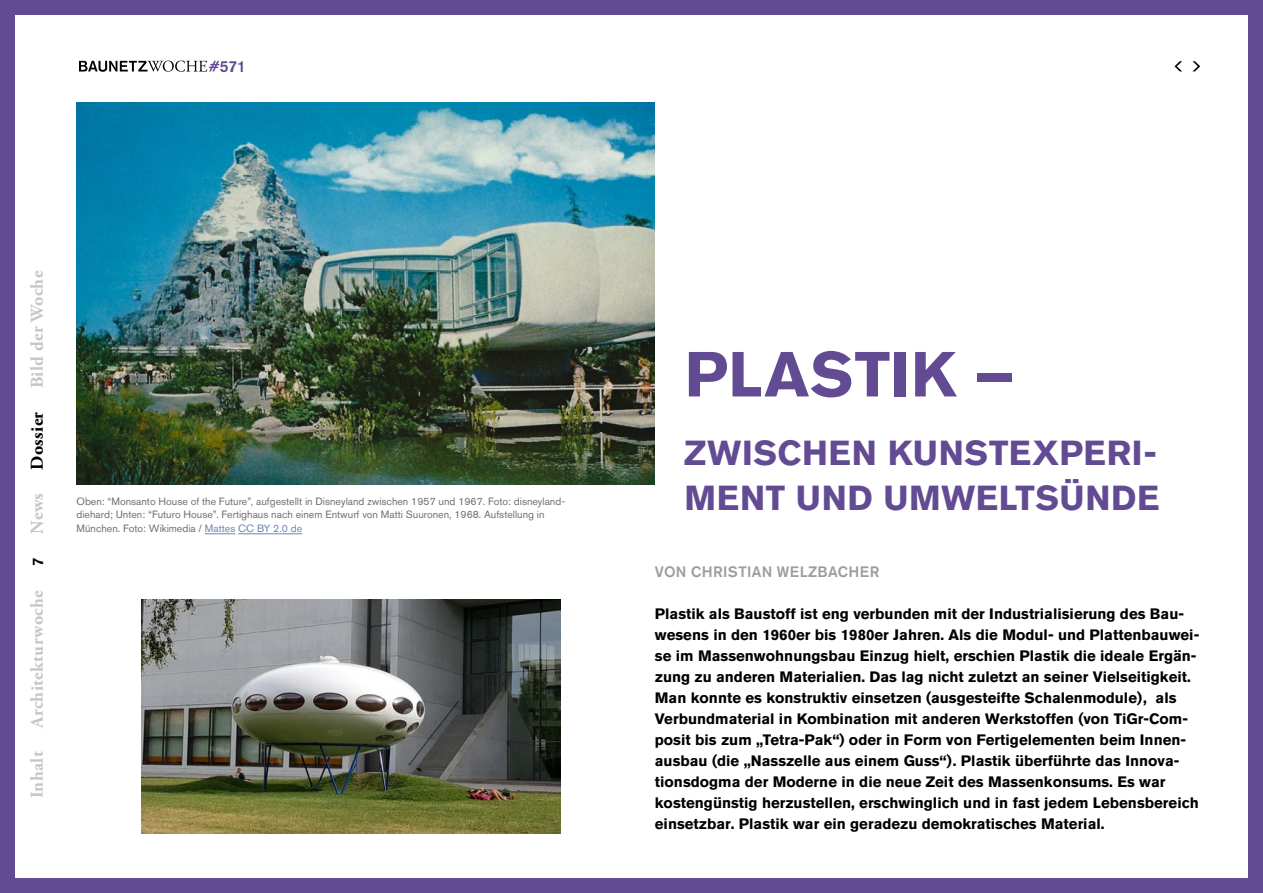
<style>
.page{position:relative;width:1263px;height:893px;background:#fff}
.page>*{position:absolute;margin:0;border:0;box-sizing:border-box;transform-origin:0 0}
.t1{font:700 63px "Akzidenz Grotesk BQ";letter-spacing:.015em;color:#624b93}
.t2{font:700 34.5px "Akzidenz Grotesk BQ";letter-spacing:.02em;color:#624b93}
.t3{font:700 18px "Adobe Garamond Pro";letter-spacing:.02em;color:#c6c6c6}
.t4{font:700 18px "Adobe Garamond Pro";letter-spacing:.02em;color:#000}
.t5{font:500 15.75px "Akzidenz Grotesk BQ";color:#624b93}
.t6{font:700 15px/21px "Akzidenz Grotesk BQ";color:#000}
.t7{font:500 15px "Akzidenz Grotesk BQ";letter-spacing:.025em;color:#9d9d9c}
.t8{font:500 15px "Akzidenz Grotesk BQ";color:#000}
.t9{font:10.5px/13.5px "Akzidenz Grotesk BQ";color:#706f6f}
.s1{color:#6b84b9}
</style>
<div class="page">
<div style="left:0;top:0;width:1263px;height:893px;border:15px solid #624b93"></div>
<svg style="left:1192px;top:61px;width:8px;height:10px"></svg>
<svg style="left:1174px;top:61px;width:8px;height:10px"></svg>
<img style="left:77px;top:102px;width:578px;height:383px">
<img style="left:141px;top:600px;width:419px;height:233px">
<hr style="left:205px;top:533px;width:30px;height:1px;background:#6b84b9">
<hr style="left:238px;top:533px;width:64px;height:1px;background:#6b84b9">
<svg style="left:79px;top:61px;width:140px;height:11px"></svg>
<p class="t5" style="left:220px;top:56px;width:28px">571</p>
<p class="t3" style="left:27px;top:388px;width:119px;rotate:-90deg">Bild der Woche</p>
<p class="t4" style="left:27px;top:470px;width:59px;rotate:-90deg">Dossier</p>
<p class="t3" style="left:27px;top:534px;width:42px;rotate:-90deg">News</p>
<p class="t8" style="left:29px;top:566px;width:10px;rotate:-90deg">7</p>
<p class="t3" style="left:27px;top:728px;width:139px;rotate:-90deg">Architekturwoche</p>
<p class="t3" style="left:27px;top:798px;width:49px;rotate:-90deg">Inhalt</p>
<p class="t9" style="left:77px;top:494px;width:490px">Oben: “Monsanto House of the Future”, aufgestellt in Disneyland zwischen 1957 und 1967. Foto: disneyland&shy;diehard; Unten: “Futuro House”. Fertighaus nach einem Entwurf von Matti Suuronen, 1968. Aufstellung in</p>
<p class="t9" style="left:77px;top:521px;width:227px">München. Foto: Wikimedia / <span class="s1">Mattes CC BY 2.0 de</span></p>
<h1 class="t1" style="left:685px;top:338px;width:331px">PLASTIK –</h1>
<h2 class="t2" style="left:685px;top:433px;width:473px">ZWISCHEN KUNSTEXPERI-</h2>
<h2 class="t2" style="left:685px;top:478px;width:476px">MENT UND UMWELTSÜNDE</h2>
<p class="t7" style="left:655px;top:562px;width:226px">VON CHRISTIAN WELZBACHER</p>
<p class="t6" style="left:655px;top:603px;width:546px">Plastik als Baustoff ist eng verbunden mit der Industrialisierung des Bau&shy;wesens in den 1960er bis 1980er Jahren. Als die Modul- und Plattenbauwei&shy;se im Massenwohnungsbau Einzug hielt, erschien Plastik die ideale Ergän&shy;zung zu anderen Materialien. Das lag nicht zuletzt an seiner Vielseitigkeit.<br>Man konnte es konstruktiv einsetzen (ausgesteifte Schalenmodule), als Verbundmaterial in Kombination mit anderen Werkstoffen (von TiGr-Com&shy;posit bis zum „Tetra-Pak“) oder in Form von Fertigelementen beim Innen&shy;ausbau (die „Nasszelle aus einem Guss“). Plastik überführte das Innova&shy;tionsdogma der Moderne in die neue Zeit des Massenkonsums. Es war kostengünstig herzustellen, erschwinglich und in fast jedem Lebensbereich einsetzbar. Plastik war ein geradezu demokratisches Material.</p>
</div>
